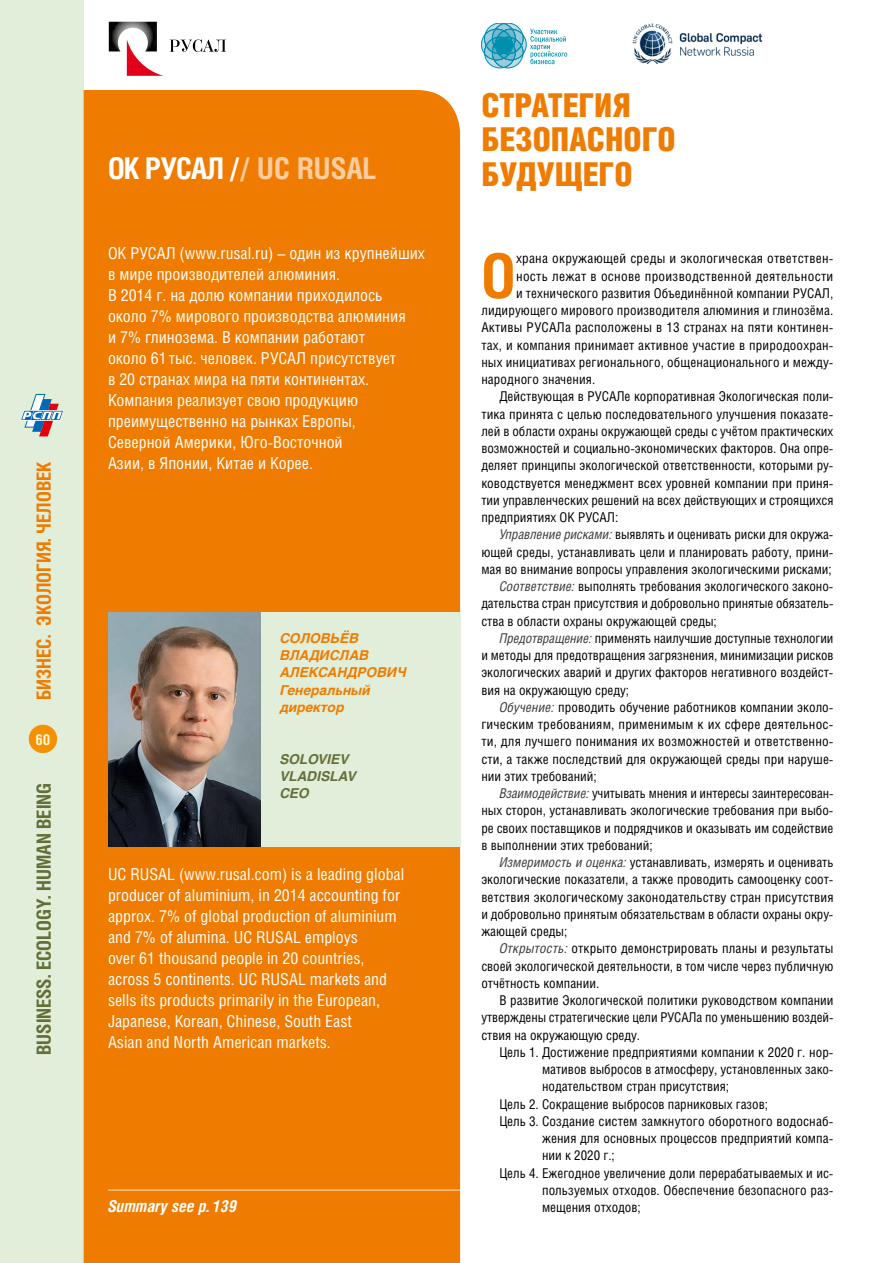
<style>
.page{position:relative;width:893px;height:1263px;background:#fff}
.page>*{position:absolute;margin:0;border:0;box-sizing:border-box;transform-origin:0 0}
.t1{font:700 61.35px "Helios Cond C";color:#ef7c00}
.t2{font:33px/34.5px "Helios Cond Black C";color:#ef7c00}
.t3{font:700 30px "Helios Cond C";letter-spacing:-.015em;color:#fff}
.t4{font:700 19.5px "Helios Cond C";color:#ef7c00}
.t5{font:700 19.5px "Helios Cond C";color:#646f38}
.t6{font:16.5px/21px "Helios Cond C";color:#fff}
.t7{font:italic 700 16.5px "Helios Cond C";color:#fff}
.t8{font:700 15px "Helios Cond C";color:#fffad5}
.t9{font:13.5px "Helios Cond C";color:#000}
.t10{font:13.5px "Helios Cond C";letter-spacing:.02em;color:#000}
.t11{font:italic 700 13.5px/17.2px "Helios C";color:#ef7c00}
.t12{font:italic 700 13.5px/17.2px "Helios C";color:#646f38}
.s1{color:#fbcea1}
.s2{font-style:italic;color:#3a3a39}
</style>
<div class="page">
<div style="left:0;top:0;width:84px;height:1263px;background:#e1eed9"></div>
<div style="left:29px;top:725px;width:27px;height:27px;background:#f39100;border-radius:50%"></div>
<div style="left:29px;top:725px;width:28px;height:28px;border:1px solid #f39100;border-radius:50%"></div>
<svg style="left:20px;top:394px;width:44px;height:42px"></svg>
<img style="left:632px;top:23px;width:131px;height:41px">
<svg style="left:481px;top:23px;width:86px;height:45px"></svg>
<div style="left:84px;top:90px;width:376px;height:1173px;background:#ef7c00"></div>
<div style="left:108px;top:612px;width:352px;height:234px;background:#e1eed9"></div>
<img style="left:108px;top:612px;width:152px;height:234px">
<img style="left:109px;top:22px;width:48px;height:29px">
<svg style="left:127px;top:40px;width:36px;height:36px"></svg>
<svg style="left:170px;top:39px;width:56px;height:13px"></svg>
<hr style="left:108px;top:1189px;width:352px;height:2px;background:#fac189">
<h3 class="t4" style="left:32px;top:700px;width:240px;rotate:-90deg">БИЗНЕС. ЭКОЛОГИЯ. ЧЕЛОВЕК</h3>
<h3 class="t4" style="left:32px;top:630px;width:166px;rotate:-90deg">ЭКОЛОГИЯ. ЧЕЛОВЕК</h3>
<p class="t8" style="left:35px;top:730px;width:17px">60</p>
<h3 class="t5" style="left:32px;top:1055px;width:273px;rotate:-90deg">Business. Ecology. Human being</h3>
<h3 class="t3" style="left:108px;top:150px;width:270px">ОК РУСАЛ /<span class="s1">/ UC RUSAL</span></h3>
<p class="t6" style="left:108px;top:242px;width:319px">ОК РУСАЛ (www.rusal.ru) – один из крупнейших в мире производителей алюминия.<br>В 2014 г. на долю компании приходилось около 7% мирового производства алюминия<br>и 7% глинозема. В компании работают<br>около 61 тыс. человек. РУСАЛ присутствует<br>в 20 странах мира на пяти континентах.<br>Компания реализует свою продукцию преимущественно на рынках Европы,<br>Северной Америки, Юго-Восточной<br>Азии, в Японии, Китае и Корее.</p>
<p class="t11" style="left:280px;top:629px;width:128px">СОЛОВЬЁВ<br>ВЛАДИСЛАВ<br>АЛЕКСАНДРОВИЧ<br>ГЕНЕРАЛЬНЫЙ<br>ДИРЕКТОР</p>
<p class="t12" style="left:280px;top:750px;width:78px">SOLOVIEV<br>VLADISLAV<br>CEO</p>
<p class="t6" style="left:108px;top:863px;width:298px">UC RUSAL (www.rusal.com) is a leading global producer of aluminium, in 2014 accounting for approx. 7% of global production of aluminium and 7% of alumina. UC RUSAL employs<br>over 61 thousand people in 20 countries, across 5 continents. UC RUSAL markets and sells its products primarily in the European, Japanese, Korean, Chinese, South East<br>Asian and North American markets.</p>
<p class="t7" style="left:108px;top:1196px;width:131px">Summary see p. 139</p>
<h2 class="t2" style="left:481px;top:87px;width:196px">СТРАТЕГИЯ<br>БЕЗОПАСНОГО<br>БУДУЩЕГО</h2>
<h1 class="t1" style="left:481px;top:239px;width:36px">О</h1>
<p class="t10" style="left:516px;top:250px;width:319px">храна окружающей среды и экологическая ответствен-</p>
<p class="t10" style="left:516px;top:268px;width:319px">ность лежат в основе производственной деятельности</p>
<p class="t9" style="left:516px;top:285px;width:319px">и технического развития Объединённой компании РУСАЛ,</p>
<p class="t9" style="left:481px;top:302px;width:354px">лидирующего мирового производителя алюминия и глинозёма.</p>
<p class="t9" style="left:481px;top:319px;width:354px">Активы РУСАЛа расположены в 13 странах на пяти континен-</p>
<p class="t9" style="left:481px;top:337px;width:354px">тах, и компания принимает активное участие в природоохран-</p>
<p class="t9" style="left:481px;top:354px;width:354px">ных инициативах регионального, общенационального и между-</p>
<p class="t9" style="left:481px;top:371px;width:115px">народного значения.</p>
<p class="t9" style="left:499px;top:388px;width:336px">Действующая в РУСАЛе корпоративная Экологическая поли-</p>
<p class="t9" style="left:481px;top:406px;width:354px">тика принята с целью последовательного улучшения показате-</p>
<p class="t9" style="left:481px;top:423px;width:354px">лей в области охраны окружающей среды с учётом практических</p>
<p class="t9" style="left:481px;top:440px;width:354px">возможностей и социально-экономических факторов. Она опре-</p>
<p class="t9" style="left:481px;top:457px;width:354px">деляет принципы экологической ответственности, которыми ру-</p>
<p class="t9" style="left:481px;top:475px;width:354px">ководствуется менеджмент всех уровней компании при приня-</p>
<p class="t9" style="left:481px;top:492px;width:354px">тии управленческих решений на всех действующих и строящихся</p>
<p class="t9" style="left:481px;top:509px;width:138px">предприятиях ОК РУСАЛ:</p>
<p class="t9" style="left:499px;top:526px;width:336px"><span class="s2">Управление рисками:</span> выявлять и оценивать риски для окружа-</p>
<p class="t9" style="left:481px;top:544px;width:354px">ющей среды, устанавливать цели и планировать работу, прини-</p>
<p class="t9" style="left:481px;top:561px;width:352px">мая во внимание вопросы управления экологическими рисками;</p>
<p class="t9" style="left:499px;top:578px;width:336px"><span class="s2">Соответствие:</span> выполнять требования экологического законо-</p>
<p class="t9" style="left:481px;top:595px;width:354px">дательства стран присутствия и добровольно принятые обязатель-</p>
<p class="t9" style="left:481px;top:613px;width:237px">ства в области охраны окружающей среды;</p>
<p class="t9" style="left:499px;top:630px;width:336px"><span class="s2">Предотвращение:</span> применять наилучшие доступные технологии</p>
<p class="t9" style="left:481px;top:647px;width:354px">и методы для предотвращения загрязнения, минимизации рисков</p>
<p class="t9" style="left:481px;top:664px;width:354px">экологических аварий и других факторов негативного воздейст-</p>
<p class="t9" style="left:481px;top:682px;width:149px">вия на окружающую среду;</p>
<p class="t9" style="left:499px;top:699px;width:336px"><span class="s2">Обучение:</span> проводить обучение работников компании эколо-</p>
<p class="t9" style="left:481px;top:716px;width:354px">гическим требованиям, применимым к их сфере деятельнос-</p>
<p class="t9" style="left:481px;top:733px;width:354px">ти, для лучшего понимания их возможностей и ответственно-</p>
<p class="t9" style="left:481px;top:751px;width:354px">сти, а также последствий для окружающей среды при наруше-</p>
<p class="t9" style="left:481px;top:768px;width:117px">нии этих требований;</p>
<p class="t9" style="left:499px;top:785px;width:336px"><span class="s2">Взаимодействие:</span> учитывать мнения и интересы заинтересован-</p>
<p class="t9" style="left:481px;top:802px;width:354px">ных сторон, устанавливать экологические требования при выбо-</p>
<p class="t9" style="left:481px;top:820px;width:354px">ре своих поставщиков и подрядчиков и оказывать им содействие</p>
<p class="t9" style="left:481px;top:837px;width:173px">в выполнении этих требований;</p>
<p class="t9" style="left:499px;top:854px;width:336px"><span class="s2">Измеримость и оценка:</span> устанавливать, измерять и оценивать</p>
<p class="t9" style="left:481px;top:871px;width:354px">экологические показатели, а также проводить самооценку соот-</p>
<p class="t9" style="left:481px;top:889px;width:354px">ветствия экологическому законодательству стран присутствия</p>
<p class="t9" style="left:481px;top:906px;width:354px">и добровольно принятым обязательствам в области охраны окру-</p>
<p class="t9" style="left:481px;top:923px;width:87px">жающей среды;</p>
<p class="t9" style="left:499px;top:940px;width:336px"><span class="s2">Открытость:</span> открыто демонстрировать планы и результаты</p>
<p class="t9" style="left:481px;top:958px;width:354px">своей экологической деятельности, в том числе через публичную</p>
<p class="t9" style="left:481px;top:975px;width:120px">отчётность компании.</p>
<p class="t9" style="left:499px;top:992px;width:336px">В развитие Экологической политики руководством компании</p>
<p class="t9" style="left:481px;top:1009px;width:354px">утверждены стратегические цели РУСАЛа по уменьшению воздей-</p>
<p class="t9" style="left:481px;top:1027px;width:160px">ствия на окружающую среду.</p>
<p class="t9" style="left:499px;top:1044px;width:336px">Цель 1. Достижение предприятиями компании к 2020 г. нор-</p>
<p class="t9" style="left:542px;top:1061px;width:293px">мативов выбросов в атмосферу, установленных зако-</p>
<p class="t9" style="left:542px;top:1078px;width:189px">нодательством стран присутствия;</p>
<p class="t9" style="left:499px;top:1096px;width:270px">Цель 2. Сокращение выбросов парниковых газов;</p>
<p class="t9" style="left:499px;top:1113px;width:336px">Цель 3. Создание систем замкнутого оборотного водоснаб-</p>
<p class="t9" style="left:542px;top:1130px;width:293px">жения для основных процессов предприятий компа-</p>
<p class="t9" style="left:542px;top:1147px;width:74px">нии к 2020 г.;</p>
<p class="t9" style="left:499px;top:1165px;width:336px">Цель 4. Ежегодное увеличение доли перерабатываемых и ис-</p>
<p class="t9" style="left:542px;top:1182px;width:293px">пользуемых отходов. Обеспечение безопасного раз-</p>
<p class="t9" style="left:542px;top:1199px;width:100px">мещения отходов;</p>
</div>
